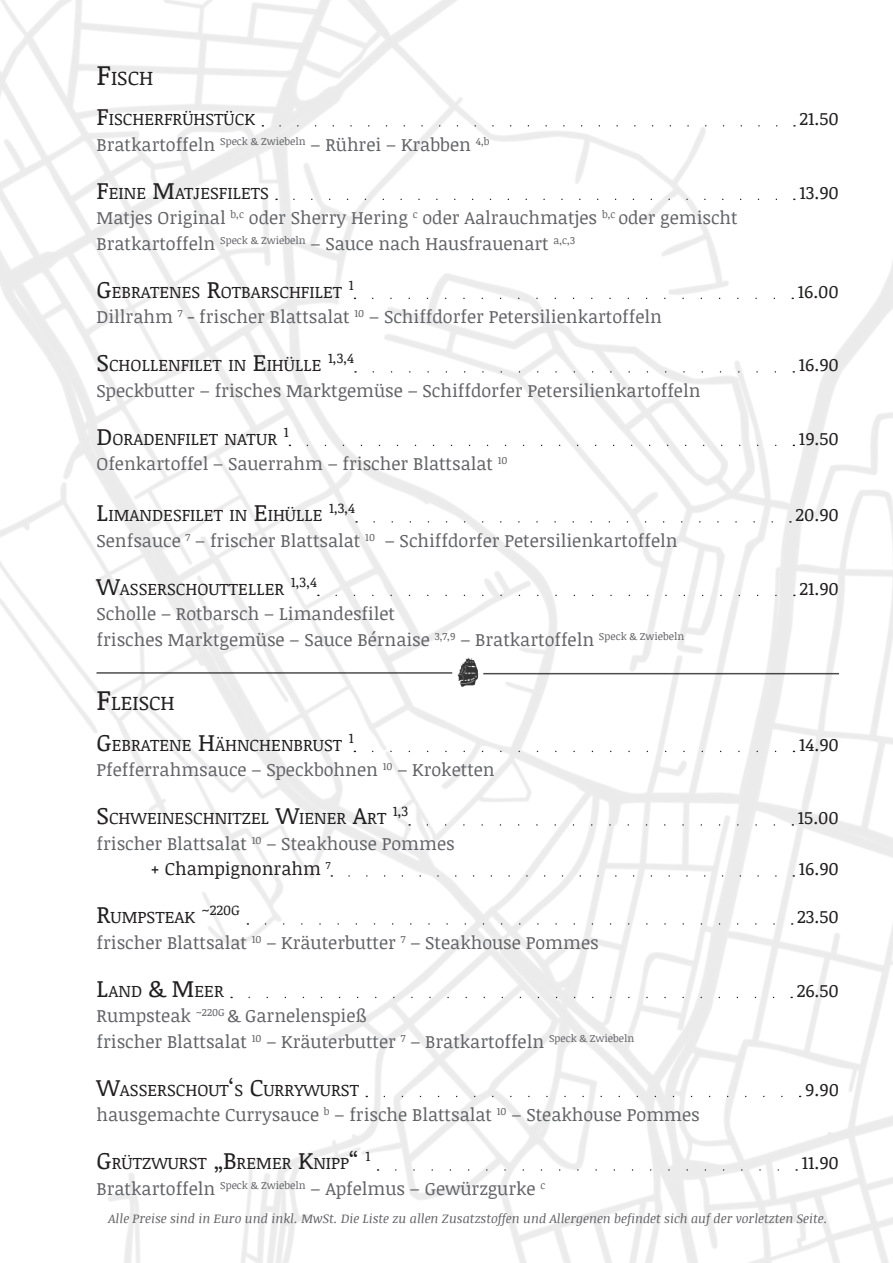
<style>
.page{position:relative;width:893px;height:1263px;background:#fff}
.page>*{position:absolute;margin:0;border:0;box-sizing:border-box;transform-origin:0 0}
.t1{font:19.95px "Noticia Text";color:#221f1f}
.t2{font:18px/25.5px "Noticia Text";color:#626366}
.t3{font:18px "Noticia Text";color:#221f1f}
.t4{font:18px "Noticia Text";color:#221f1f}
.t5{font:16.8px "Noticia Text";color:#221f1f}
.t6{font:13.95px "Noticia Text";color:#221f1f}
.t7{font:italic 12.75px "Noticia Text";color:#626366}
.s1{font-size:28.5px}
.s2{font-size:24px}
.s3{color:#221f1f}
</style>
<div class="page">
<img style="left:0;top:0;width:893px;height:1263px">
<svg style="left:280px;top:125px;width:505px;height:2px"></svg>
<svg style="left:294px;top:199px;width:491px;height:1px"></svg>
<svg style="left:373px;top:298px;width:410px;height:1px"></svg>
<svg style="left:373px;top:371px;width:411px;height:2px"></svg>
<svg style="left:307px;top:445px;width:477px;height:1px"></svg>
<svg style="left:374px;top:521px;width:407px;height:2px"></svg>
<svg style="left:336px;top:595px;width:449px;height:1px"></svg>
<svg style="left:373px;top:751px;width:411px;height:1px"></svg>
<svg style="left:427px;top:824px;width:356px;height:2px"></svg>
<svg style="left:349px;top:875px;width:435px;height:2px"></svg>
<svg style="left:266px;top:923px;width:517px;height:2px"></svg>
<svg style="left:249px;top:997px;width:533px;height:1px"></svg>
<svg style="left:384px;top:1096px;width:407px;height:1px"></svg>
<svg style="left:396px;top:1169px;width:391px;height:2px"></svg>
<img style="left:455px;top:658px;width:25px;height:29px">
<hr style="left:97px;top:672px;width:355px;height:2px;background:#221f1f">
<hr style="left:483px;top:673px;width:356px;height:1px;background:#221f1f">
<p class="t1" style="left:97px;top:68px;width:58px"><span class="s1">F</span>ISCH</p>
<p class="t5" style="left:97px;top:111px;width:160px"><span class="s2">F</span>ISCHERFRÜHSTÜCK</p>
<p class="t3" style="left:800px;top:110px;width:41px">21.50</p>
<p class="t2" style="left:97px;top:132px;width:395px">Bratkartoffeln <sup>Speck</sup> <sup>&amp;</sup> <sup>Zwiebeln</sup> – Rührei – Krabben <sup>4,b</sup></p>
<p class="t5" style="left:97px;top:185px;width:174px"><span class="s2">F</span>EINE <span class="s2">M</span>ATJESFILETS</p>
<p class="t3" style="left:799px;top:184px;width:41px">13.90</p>
<p class="t2" style="left:97px;top:206px;width:643px">Matjes Original <sup>b,c</sup> oder Sherry Hering <sup>c</sup> oder Aalrauchmatjes <sup>b,c</sup> oder gemischt<br>Bratkartoffeln <sup>Speck</sup> <sup>&amp;</sup> <sup>Zwiebeln</sup> – Sauce nach Hausfrauenart <sup>a,c,3</sup></p>
<p class="t5" style="left:97px;top:284px;width:247px"><span class="s2">G</span>EBRATENES <span class="s2">R</span>OTBARSCHFILET</p>
<p class="t6" style="left:349px;top:278px;width:6px">1</p>
<p class="t3" style="left:798px;top:283px;width:43px">16.00</p>
<p class="t2" style="left:97px;top:305px;width:567px">Dillrahm <sup>7</sup> - frischer Blattsalat <sup>10</sup> – Schiffdorfer Petersilienkartoffeln</p>
<p class="t5" style="left:97px;top:357px;width:227px"><span class="s2">S</span>CHOLLENFILET IN <span class="s2">E</span>IHÜLLE</p>
<p class="t6" style="left:328px;top:352px;width:28px">1,3,4</p>
<p class="t3" style="left:799px;top:356px;width:42px">16.90</p>
<p class="t2" style="left:97px;top:378px;width:605px">Speckbutter – frisches Marktgemüse – Schiffdorfer Petersilienkartoffeln</p>
<p class="t5" style="left:97px;top:431px;width:182px"><span class="s2">D</span>ORADENFILET NATUR</p>
<p class="t6" style="left:284px;top:425px;width:6px">1</p>
<p class="t3" style="left:799px;top:430px;width:42px">19.50</p>
<p class="t2" style="left:97px;top:452px;width:413px">Ofenkartoffel – Sauerrahm – frischer Blattsalat <sup>10</sup></p>
<p class="t5" style="left:97px;top:507px;width:228px"><span class="s2">L</span>IMANDESFILET IN <span class="s2">E</span>IHÜLLE</p>
<p class="t6" style="left:329px;top:502px;width:28px">1,3,4</p>
<p class="t3" style="left:795px;top:506px;width:45px">20.90</p>
<p class="t2" style="left:97px;top:528px;width:582px">Senfsauce <sup>7</sup> – frischer Blattsalat <sup>10</sup> – Schiffdorfer Petersilienkartoffeln</p>
<p class="t5" style="left:97px;top:581px;width:189px"><span class="s2">W</span>ASSERSCHOUTTELLER</p>
<p class="t6" style="left:291px;top:575px;width:28px">1,3,4</p>
<p class="t3" style="left:799px;top:580px;width:41px">21.90</p>
<p class="t2" style="left:97px;top:600px;width:589px">Scholle – Rotbarsch – Limandes昀椀let<br>frisches Marktgemüse – Sauce Bérnaise <sup>3,7,9</sup> – Bratkartoffeln <sup>Speck</sup> <sup>&amp;</sup> <sup>Zwiebeln</sup></p>
<p class="t1" style="left:97px;top:694px;width:80px"><span class="s1">F</span>LEISCH</p>
<p class="t5" style="left:97px;top:737px;width:247px"><span class="s2">G</span>EBRATENE <span class="s2">H</span>ÄHNCHENBRUST</p>
<p class="t6" style="left:349px;top:731px;width:6px">1</p>
<p class="t3" style="left:799px;top:736px;width:41px">14.90</p>
<p class="t2" style="left:97px;top:758px;width:400px">Pfefferrahmsauce – Speckbohnen <sup>10</sup> – Kroketten</p>
<p class="t5" style="left:97px;top:810px;width:291px"><span class="s2">S</span>CHWEINESCHNITZEL <span class="s2">W</span>IENER <span class="s2">A</span>RT</p>
<p class="t6" style="left:393px;top:805px;width:17px">1,3</p>
<p class="t3" style="left:798px;top:809px;width:43px">15.00</p>
<p class="t2" style="left:151px;top:831px;width:306px;text-indent:-54px">frischer Blattsalat <sup>10</sup> – Steakhouse Pommes <span class="s3">+ Champignonrahm</span> <sup>7</sup></p>
<p class="t3" style="left:799px;top:860px;width:42px">16.90</p>
<p class="t5" style="left:97px;top:909px;width:100px"><span class="s2">R</span>UMPSTEAK</p>
<p class="t6" style="left:202px;top:904px;width:40px">~220G</p>
<p class="t3" style="left:797px;top:908px;width:43px">23.50</p>
<p class="t2" style="left:97px;top:930px;width:504px">frischer Blattsalat <sup>10</sup> – Kräuterbutter <sup>7</sup> – Steakhouse Pommes</p>
<p class="t5" style="left:97px;top:983px;width:129px"><span class="s2">L</span>AND <span class="s2">&amp; M</span>EER</p>
<p class="t3" style="left:797px;top:982px;width:44px">26.50</p>
<p class="t2" style="left:97px;top:1004px;width:539px">Rumpsteak <sup>~220G</sup> &amp; Garnelenspieß<br>frischer Blattsalat <sup>10</sup> – Kräuterbutter <sup>7</sup> – Bratkartoffeln <sup>Speck</sup> <sup>&amp;</sup> <sup>Zwiebeln</sup></p>
<p class="t5" style="left:97px;top:1082px;width:264px"><span class="s2">W</span>ASSERSCHOUT<span class="s2">‘</span>S <span class="s2">C</span>URRYWURST</p>
<p class="t4" style="left:805px;top:1081px;width:35px">9.90</p>
<p class="t2" style="left:97px;top:1103px;width:605px">hausgemachte Currysauce <sup>b</sup> – frische Blattsalat <sup>10</sup> – Steakhouse Pommes</p>
<p class="t5" style="left:97px;top:1155px;width:275px"><span class="s2">G</span>RÜTZWURST <span class="s2">„B</span>REMER <span class="s2">K</span>NIPP<span class="s2">“</span> <sup>1</sup></p>
<p class="t4" style="left:802px;top:1154px;width:39px">11.90</p>
<p class="t2" style="left:97px;top:1176px;width:450px">Bratkartoffeln <sup>Speck</sup> <sup>&amp;</sup> <sup>Zwiebeln</sup> – Apfelmus – Gewürzgurke <sup>c</sup></p>
<p class="t7" style="left:108px;top:1209px;width:720px">Alle Preise sind in Euro und inkl. MwSt. Die Liste zu allen Zusatzstoffen und Allergenen be昀椀ndet sich auf der vorletzten Seite.</p>
</div>
